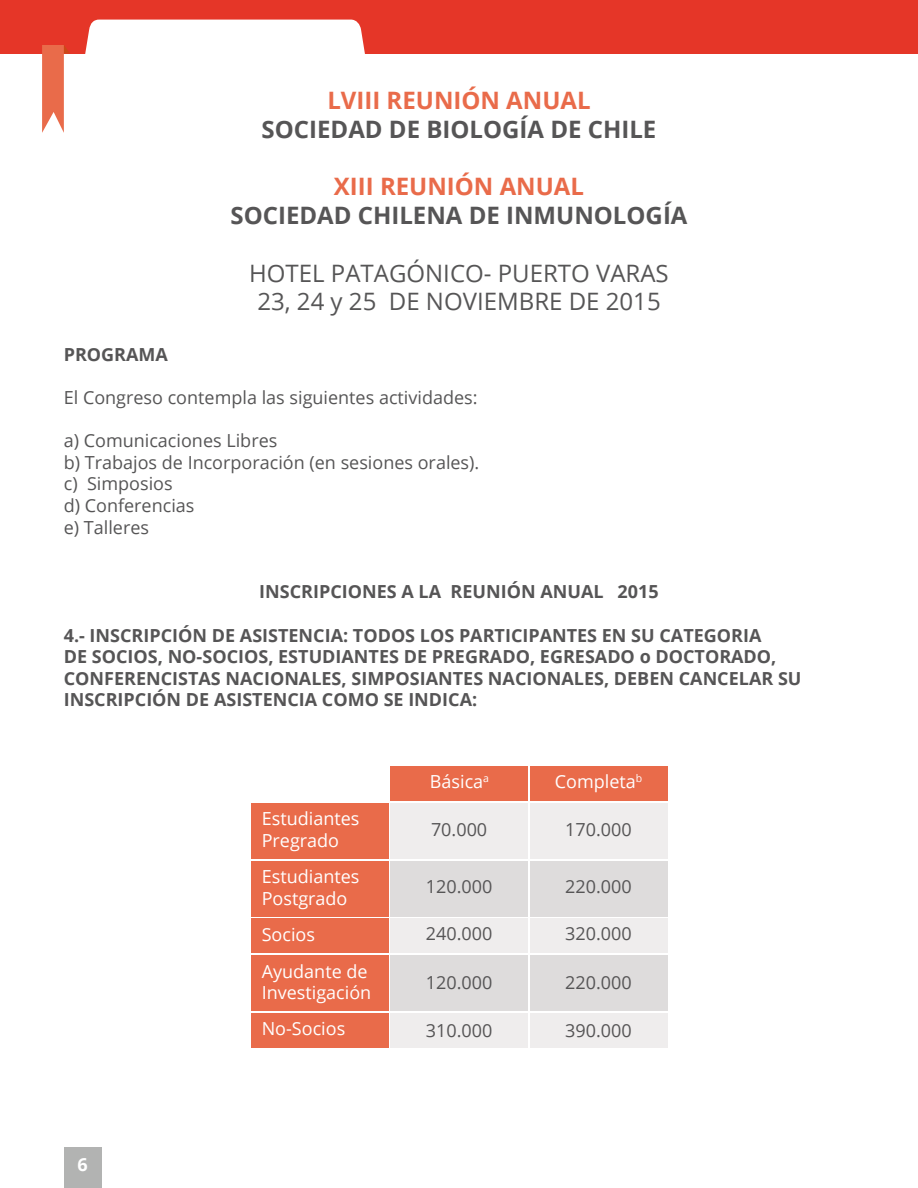
<style>
.page{position:relative;width:918px;height:1188px;background:#fff}
.page>*{position:absolute;margin:0;border:0;box-sizing:border-box;transform-origin:0 0}
.t1{font:700 24px "Open Sans";color:#565556}
.t2{font:24px/28.8px "Open Sans";color:#565556;text-align:center}
.t3{font:700 24px "Open Sans";color:#e96b4a}
.t4{font:700 18px/21.6px "Open Sans";color:#565556}
.t5{font:18px/21.6px "Open Sans";color:#565556}
.t6{font:18px/21.6px "Open Sans";color:#fff}
.t7{font:700 18px "Open Sans";color:#fff}
</style>
<div class="page">
<div style="left:64px;top:1148px;width:38px;height:40px;background:#b2b3b2"></div>
<div style="left:0;top:0;width:918px;height:53px;background:#e53628"></div>
<div style="left:79px;top:20px;width:292px;height:34px;background:#fff"></div>
<svg style="left:42px;top:45px;width:28px;height:88px"></svg>
<div style="left:251px;top:803px;width:137px;height:56px;background:#e96b4a"></div>
<div style="left:251px;top:861px;width:137px;height:56px;background:#e96b4a"></div>
<div style="left:251px;top:955px;width:137px;height:56px;background:#e96b4a"></div>
<div style="left:391px;top:803px;width:137px;height:56px;background:#efeded"></div>
<div style="left:391px;top:861px;width:137px;height:56px;background:#dedcdc"></div>
<div style="left:530px;top:803px;width:137px;height:56px;background:#efeded"></div>
<div style="left:530px;top:861px;width:137px;height:56px;background:#dedcdc"></div>
<div style="left:391px;top:955px;width:137px;height:56px;background:#dedcdc"></div>
<div style="left:530px;top:955px;width:137px;height:56px;background:#dedcdc"></div>
<div style="left:251px;top:1013px;width:137px;height:34px;background:#e96b4a"></div>
<div style="left:251px;top:919px;width:137px;height:34px;background:#e96b4a"></div>
<div style="left:391px;top:767px;width:137px;height:34px;background:#e96b4a"></div>
<div style="left:530px;top:767px;width:137px;height:34px;background:#e96b4a"></div>
<div style="left:391px;top:919px;width:137px;height:34px;background:#efeded"></div>
<div style="left:391px;top:1013px;width:137px;height:34px;background:#efeded"></div>
<div style="left:530px;top:919px;width:137px;height:34px;background:#efeded"></div>
<div style="left:530px;top:1013px;width:137px;height:34px;background:#efeded"></div>
<h1 class="t3" style="left:327px;top:83px;width:265px">LVIII REUNIÓN ANUAL</h1>
<h1 class="t1" style="left:262px;top:112px;width:396px">SOCIEDAD DE BIOLOGÍA DE CHILE</h1>
<h1 class="t3" style="left:334px;top:169px;width:252px">XIII REUNIÓN ANUAL</h1>
<h1 class="t1" style="left:230px;top:198px;width:459px">SOCIEDAD CHILENA DE INMUNOLOGÍA</h1>
<h1 class="t2" style="left:249px;top:258px;width:421px">HOTEL PATAGÓNICO- PUERTO VARAS<br>23, 24 y 25 DE NOVIEMBRE DE 2015</h1>
<p class="t4" style="left:64px;top:343px;width:106px">PROGRAMA</p>
<p class="t5" style="left:64px;top:386px;width:415px">El Congreso contempla las siguientes actividades:</p>
<p class="t5" style="left:64px;top:429px;width:417px">a) Comunicaciones Libres<br>b) Trabajos de Incorporación (en sesiones orales). c) Simposios<br>d) Conferencias<br>e) Talleres</p>
<p class="t4" style="left:259px;top:581px;width:401px">INSCRIPCIONES A LA REUNIÓN ANUAL 2015</p>
<p class="t4" style="left:64px;top:624px;width:739px">4.- INSCRIPCIÓN DE ASISTENCIA: TODOS LOS PARTICIPANTES EN SU CATEGORIA<br>DE SOCIOS, NO-SOCIOS, ESTUDIANTES DE PREGRADO, EGRESADO o DOCTORADO, CONFERENCISTAS NACIONALES, SIMPOSIANTES NACIONALES, DEBEN CANCELAR SU INSCRIPCIÓN DE ASISTENCIA COMO SE INDICA:</p>
<p class="t7" style="left:78px;top:1151px;width:12px">6</p>
<p class="t6" style="left:262px;top:808px;width:99px">Estudiantes<br>Pregrado</p>
<p class="t6" style="left:262px;top:866px;width:99px">Estudiantes<br>Postgrado</p>
<p class="t6" style="left:262px;top:924px;width:55px">Socios</p>
<p class="t6" style="left:262px;top:960px;width:111px">Ayudante de<br>Investigación</p>
<p class="t6" style="left:262px;top:1017px;width:85px">No-Socios</p>
<p class="t6" style="left:430px;top:770px;width:61px">Básica<sup>a</sup></p>
<p class="t6" style="left:555px;top:770px;width:89px">Completa<sup>b</sup></p>
<p class="t5" style="left:431px;top:818px;width:58px">70.000</p>
<p class="t5" style="left:565px;top:818px;width:68px">170.000</p>
<p class="t5" style="left:426px;top:875px;width:68px">120.000</p>
<p class="t5" style="left:565px;top:875px;width:68px">220.000</p>
<p class="t5" style="left:426px;top:922px;width:68px">240.000</p>
<p class="t5" style="left:565px;top:922px;width:68px">320.000</p>
<p class="t5" style="left:426px;top:971px;width:68px">120.000</p>
<p class="t5" style="left:426px;top:1019px;width:68px">310.000</p>
<p class="t5" style="left:565px;top:971px;width:68px">220.000</p>
<p class="t5" style="left:565px;top:1019px;width:68px">390.000</p>
</div>
